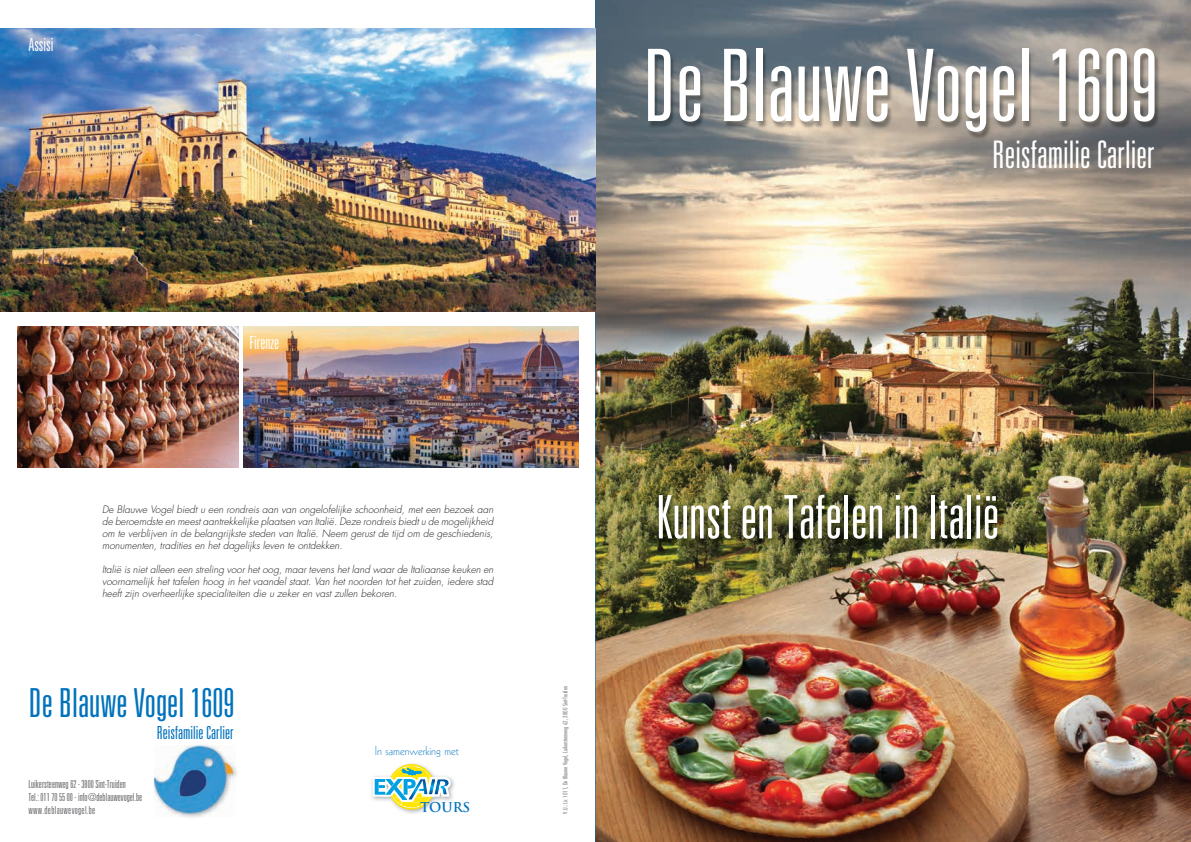
<style>
.page{position:relative;width:1191px;height:842px;background:#fff}
.page>*{position:absolute;margin:0;border:0;box-sizing:border-box;transform-origin:0 0}
.t1{font:300 ultra-condensed 100px "Univers LT";color:#fff}
.t2{font:300 ultra-condensed 60px "Univers LT";color:#fff}
.t3{font:300 ultra-condensed 40px "Univers LT";color:#0072bc}
.t4{font:300 ultra-condensed 38px "Univers LT";color:#fff}
.t5{font:300 ultra-condensed 18px "Univers LT";color:#0072bc}
.t6{font:300 ultra-condensed 18px "Univers LT";color:#fff}
.t7{font:700 13.2px "Trajan";letter-spacing:-.005em;color:#0072bc}
.t8{font:300 12.6px "Kabel LT";color:#0072bc}
.t9{font:300 ultra-condensed 11px/13px "Univers LT";color:#6c6d70}
.t10{font:italic 300 10px/12px "Futura LT";color:#231f20;text-align:justify}
.t11{font:300 condensed 6px "Futura LT";color:#6c6d70}
</style>
<div class="page">
<img style="left:595px;top:0;width:596px;height:842px">
<img style="left:648px;top:51px;width:512px;height:89px">
<img style="left:655px;top:493px;width:350px;height:56px">
<img style="left:371px;top:763px;width:83px;height:51px">
<svg style="left:372px;top:765px;width:79px;height:44px"></svg>
<img style="left:0;top:28px;width:595px;height:284px">
<img style="left:17px;top:326px;width:221px;height:142px">
<img style="left:244px;top:326px;width:334px;height:142px">
<img style="left:154px;top:745px;width:83px;height:73px">
<img style="left:155px;top:746px;width:80px;height:71px">
<h3 class="t6" style="left:28px;top:35px;width:27px">Assisi</h3>
<h3 class="t6" style="left:249px;top:332px;width:31px">Firenze</h3>
<p class="t10" style="left:102px;top:504px;width:393px">De Blauwe Vogel biedt u een rondreis aan van ongelofelijke schoonheid, met een bezoek aan de beroemdste en meest aantrekkelijke plaatsen van Italië. Deze rondreis biedt u de mogelijkheid om te verblijven in de belangrijkste steden van Italië. Neem gerust de tijd om de geschiedenis, monumenten, tradities en het dagelijks leven te ontdekken.</p>
<p class="t10" style="left:102px;top:564px;width:393px">Italië is niet alleen een streling voor het oog, maar tevens het land waar de Italiaanse keuken en voornamelijk het tafelen hoog in het vaandel staat. Van het noorden tot het zuiden, iedere stad heeft zijn overheerlijke specialiteiten die u zeker en vast zullen bekoren.</p>
<h3 class="t3" style="left:28px;top:681px;width:208px">De Blauwe Vogel 1609</h3>
<h3 class="t5" style="left:157px;top:722px;width:79px">Reisfamilie Carlier</h3>
<p class="t9" style="left:28px;top:777px;width:115px">Luikersteenweg 62 - 3800 Sint-Truiden<br>Tel.: 011 70 55 00 - info@deblauwevogel.be www.deblauwevogel.be</p>
<p class="t8" style="left:375px;top:744px;width:86px">In samenwerking met</p>
<h3 class="t7" style="left:420px;top:798px;width:52px">TOURS</h3>
<p class="t11" style="left:562px;top:814px;width:129px;rotate:-90deg">V.U.: Lic 1011, De Blauwe Vogel, Luikersteenweg 62, 3800 Sint-Truiden</p>
<h1 class="t1" style="left:642px;top:30px;width:517px">De Blauwe Vogel 1609</h1>
<h3 class="t4" style="left:992px;top:134px;width:164px">Reisfamilie Carlier</h3>
<h2 class="t2" style="left:656px;top:484px;width:345px">Kunst en Tafelen in Italië</h2>
</div>
